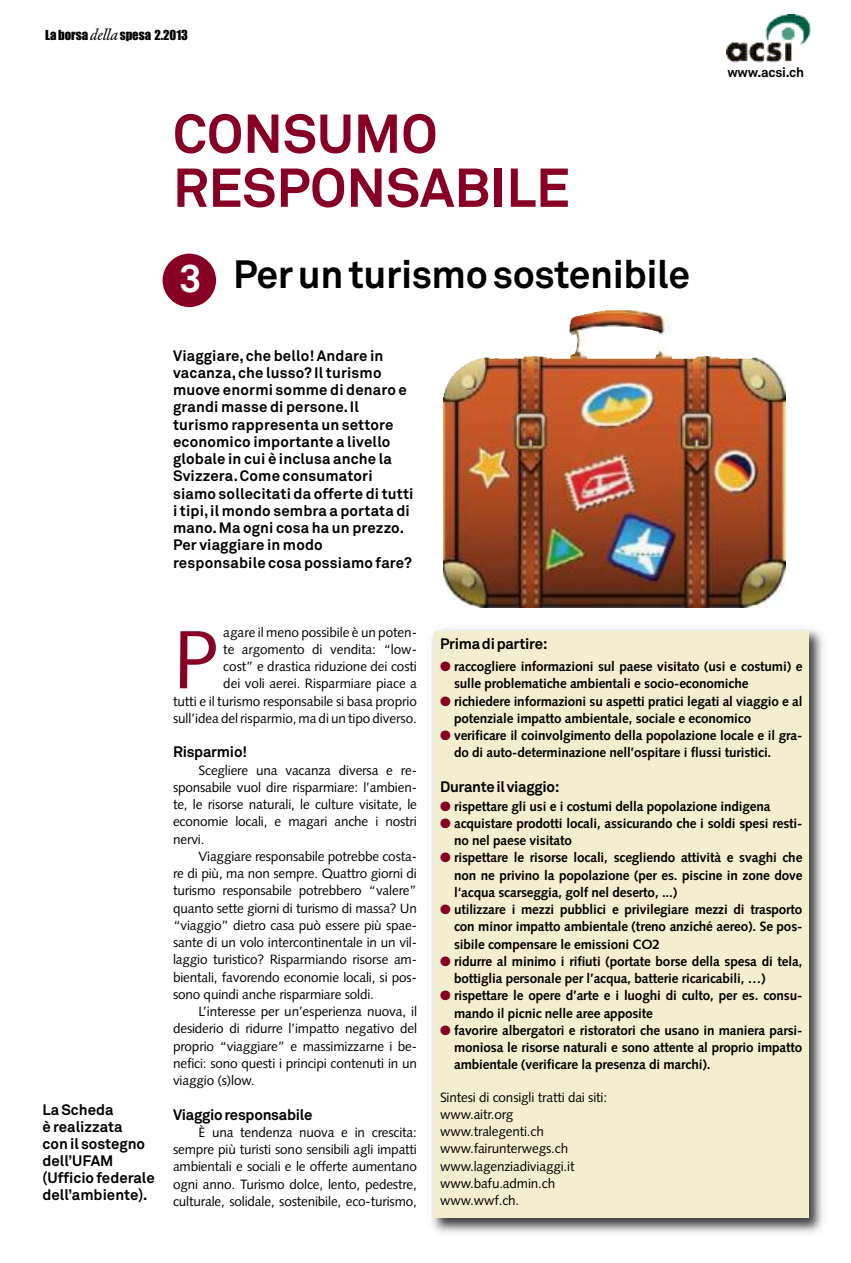
<style>
.page{position:relative;width:851px;height:1263px;background:#fff}
.page>*{position:absolute;margin:0;border:0;box-sizing:border-box;transform-origin:0 0}
.t1{font:82.5px "Syntax";color:#870023}
.t2{font:700 54px/54px "Akkurat Std";color:#870023}
.t3{font:700 39px "Akkurat Std";letter-spacing:-.01em;color:#000}
.t4{font:700 15px/17.2px "Akkurat Std";letter-spacing:.01em;color:#000}
.t5{font:700 15px "Akkurat Std";letter-spacing:-.015em;color:#000}
.t6{font:13.5px/17.2px "Syntax";letter-spacing:-.01em;color:#000;text-align:justify}
.t7{font:700 13.5px/17.2px "Syntax";letter-spacing:-.01em;color:#000}
.t8{font:700 13.5px "Akkurat Std";letter-spacing:-.015em;color:#000}
.t9{font:12.75px "Impact";color:#000}
.s1{font-family:"Garamond BE";font-style:italic;font-size:16.05px}
.s2{color:#fff}
.s3{color:#870023}
</style>
<div class="page">
<img style="left:431px;top:628px;width:392px;height:605px">
<div style="left:434px;top:631px;width:374px;height:587px;background:#f3eece"></div>
<img style="left:446px;top:310px;width:339px;height:297px">
<div style="left:162px;top:254px;width:54px;height:53px;background:#870023;border-radius:50%"></div>
<img style="left:726px;top:14px;width:84px;height:49px">
<p class="t9" style="left:45px;top:28px;width:144px">Laborsa <span class="s1">della</span>spesa 2.2013</p>
<h2 class="t2" style="left:173px;top:112px;width:398px">CONSUMO<br>RESPONSABILE</h2>
<h3 class="t3" style="left:179px;top:260px;width:512px"><span class="s2">3</span> Perunturismosostenibile</h3>
<p class="t4" style="left:173px;top:348px;width:242px">Viaggiare,che bello!Andare in vacanza,che lusso? Il turismo muove enormi somme di denaro e grandi masse di persone.Il turismo rappresenta un settore economico importante a livello globale in cui è inclusa anche la<br>Svizzera.Come consumatori siamo sollecitati da offerte di tutti i tipi,il mondo sembra a portata di mano.Ma ogni cosa ha un prezzo.<br>Per viaggiare in modo responsabile cosa possiamo fare?</p>
<p class="t8" style="left:727px;top:67px;width:78px">www.acsi.ch</p>
<p class="t4" style="left:43px;top:1102px;width:114px">LaScheda<br>è realizzata conil sostegno dell’UFAM (Ufficio federale dell’ambiente).</p>
<p class="t6" style="left:173px;top:624px;width:245px;text-align:right">agare il meno possibile è un poten-<br>te argomento di vendita: “low-<br>cost” e drastica riduzione dei costi<br>dei voli aerei. Risparmiare piace a<br>tutti e il turismo responsabile si basa proprio sull’idea del risparmio, ma di un tipo diverso.</p>
<p class="t5" style="left:173px;top:747px;width:76px">Risparmio!</p>
<p class="t6" style="left:173px;top:762px;width:245px;text-indent:26px">Scegliere una vacanza diversa e re&shy;sponsabile vuol dire risparmiare: l’ambien&shy;te, le risorse naturali, le culture visitate, le economie locali, e magari anche i nostri nervi.</p>
<p class="t6" style="left:173px;top:849px;width:245px;text-indent:26px">Viaggiare responsabile potrebbe costa&shy;re di più, ma non sempre. Quattro giorni di turismo responsabile potrebbero “valere” quanto sette giorni di turismo di massa? Un “viaggio” dietro casa può essere più spae&shy;sante di un volo intercontinentale in un vil&shy;laggio turistico? Risparmiando risorse am&shy;bientali, favorendo economie locali, si pos&shy;sono quindi anche risparmiare soldi.</p>
<p class="t6" style="left:173px;top:1004px;width:245px;text-indent:26px">L’interesse per un’esperienza nuova, il desiderio di ridurre l’impatto negativo del proprio “viaggiare” e massimizzarne i be&shy;nefici: sono questi i principi contenuti in un viaggio (s)low.</p>
<p class="t5" style="left:173px;top:1109px;width:141px">Viaggioresponsabile</p>
<p class="t6" style="left:173px;top:1125px;width:245px;text-indent:26px">È una tendenza nuova e in crescita: sempre più turisti sono sensibili agli impatti ambientali e sociali e le offerte aumentano ogni anno. Turismo dolce, lento, pedestre, culturale, solidale, sostenibile, eco-turismo,</p>
<h1 class="t1" style="left:173px;top:626px;width:47px">P</h1>
<p class="t5" style="left:440px;top:639px;width:109px">Primadipartire:</p>
<p class="t7" style="left:454px;top:659px;width:350px;text-indent:-14px"><span class="s3">●</span> raccogliere informazioni sul paese visitato (usi e costumi) e sulle problematiche ambientali e socio-economiche</p>
<p class="t7" style="left:454px;top:693px;width:350px;text-indent:-14px"><span class="s3">●</span> richiedere informazioni su aspetti pratici legati al viaggio e al potenziale impatto ambientale, sociale e economico</p>
<p class="t7" style="left:454px;top:728px;width:350px;text-indent:-14px"><span class="s3">●</span> verificare il coinvolgimento della popolazione locale e il gra&shy;do di auto-determinazione nell’ospitare i flussi turistici.</p>
<p class="t5" style="left:440px;top:781px;width:121px">Duranteilviaggio:</p>
<p class="t7" style="left:440px;top:798px;width:332px"><span class="s3">●</span> rispettare gli usi e i costumi della popolazione indigena</p>
<p class="t7" style="left:454px;top:816px;width:350px;text-indent:-14px"><span class="s3">●</span> acquistare prodotti locali, assicurando che i soldi spesi resti&shy;no nel paese visitato</p>
<p class="t7" style="left:454px;top:850px;width:350px;text-align:justify;text-indent:-14px"><span class="s3">●</span> rispettare le risorse locali, scegliendo attività e svaghi che non ne privino la popolazione (per es. piscine in zone dove l‘acqua scarseggia, golf nel deserto, ...)</p>
<p class="t7" style="left:454px;top:902px;width:350px;text-align:justify;text-indent:-14px"><span class="s3">●</span> utilizzare i mezzi pubblici e privilegiare mezzi di trasporto con minor impatto ambientale (treno anziché aereo). Se pos&shy;sibile compensare le emissioni CO2</p>
<p class="t7" style="left:454px;top:954px;width:350px;text-indent:-14px"><span class="s3">●</span> ridurre al minimo i rifiuti (portate borse della spesa di tela, bottiglia personale per l’acqua, batterie ricaricabili, …)</p>
<p class="t7" style="left:454px;top:988px;width:350px;text-indent:-14px"><span class="s3">●</span> rispettare le opere d’arte e i luoghi di culto, per es. consu&shy;mando il picnic nelle aree apposite</p>
<p class="t7" style="left:454px;top:1023px;width:350px;text-align:justify;text-indent:-14px"><span class="s3">●</span> favorire albergatori e ristoratori che usano in maniera parsi&shy;moniosa le risorse naturali e sono attente al proprio impatto ambientale (verificare la presenza di marchi).</p>
<p class="t6" style="left:440px;top:1089px;width:169px;text-align:left">Sintesi di consigli tratti dai siti: www.aitr.org www.tralegenti.ch www.fairunterwegs.ch www.lagenziadiviaggi.it www.bafu.admin.ch www.wwf.ch.</p>
</div>
